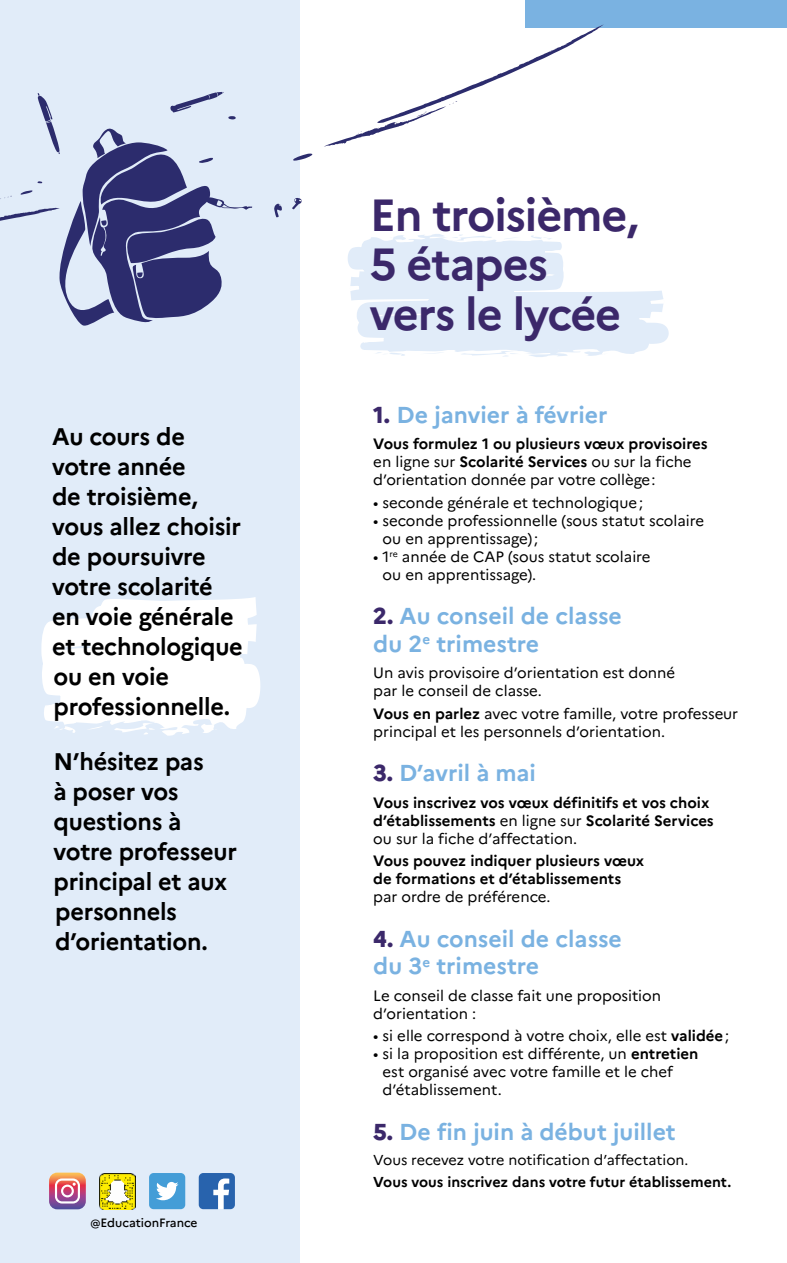
<style>
.page{position:relative;width:787px;height:1263px;background:#fff}
.page>*{position:absolute;margin:0;border:0;box-sizing:border-box;transform-origin:0 0}
.t1{font:700 45px/49.5px "Marianne";letter-spacing:-.025em;color:#3b286a}
.t2{font:700 24px/30px "Marianne";letter-spacing:-.01em;color:#000}
.t3{font:700 23.1px/27.6px "Marianne";color:#7ab2e1}
.t4{font:15px/18px "Marianne";color:#000}
.t5{font:700 15px/18px "Marianne";color:#000}
.t6{font:700 14.4px "Marianne";color:#000}
.t7{font:14.4px "Marianne";color:#000}
.t8{font:500 12px "Marianne";color:#000}
.s1{font-weight:800;color:#3b286a}
.s2{font-weight:700}
.s3{font-weight:400}
</style>
<div class="page">
<svg style="left:348px;top:234px;width:320px;height:123px"></svg>
<div style="left:0;top:0;width:299px;height:1263px;background:#e1ecf9"></div>
<div style="left:525px;top:0;width:262px;height:28px;background:#7ab2e1"></div>
<div style="left:149px;top:1173px;width:36px;height:36px;background:#449dd7;border-radius:5px"></div>
<svg style="left:156px;top:1182px;width:22px;height:18px"></svg>
<svg style="left:199px;top:1173px;width:36px;height:36px"></svg>
<img style="left:99px;top:1173px;width:37px;height:36px">
<svg style="left:49px;top:1172px;width:37px;height:37px"></svg>
<svg style="left:324px;top:24px;width:280px;height:123px"></svg>
<svg style="left:0;top:92px;width:313px;height:236px"></svg>
<svg style="left:41px;top:597px;width:219px;height:139px"></svg>
<h2 class="t2" style="left:52px;top:421px;width:192px">Au cours de votre année<br>de troisième, vous allez choisir de poursuivre votre scolarité en voie générale et technologique ou en voie professionnelle.</h2>
<h2 class="t2" style="left:54px;top:747px;width:185px">N’hésitez pas<br>à poser vos questions à votre professeur principal et aux personnels d’orientation.</h2>
<p class="t8" style="left:90px;top:1215px;width:109px">@EducationFrance</p>
<h1 class="t1" style="left:370px;top:190px;width:270px">En troisième,<br>5 étapes vers le lycée</h1>
<h3 class="t3" style="left:373px;top:401px;width:236px"><span class="s1">1.</span> De janvier à février</h3>
<p class="t4" style="left:373px;top:435px;width:336px"><span class="s2">Vous formulez 1 ou plusieurs vœux provisoires </span>en ligne sur <span class="s2">Scolarité Services</span> ou sur la fiche d’orientation donnée par votre collège:</p>
<p class="t4" style="left:373px;top:493px;width:271px">• seconde générale et technologique;</p>
<p class="t4" style="left:382px;top:511px;width:323px;text-indent:-9px">• seconde professionnelle (sous statut scolaire ou en apprentissage);</p>
<p class="t4" style="left:382px;top:547px;width:269px;text-indent:-9px">• 1<sup>re</sup> année de CAP (sous statut scolaire ou en apprentissage).</p>
<h3 class="t3" style="left:373px;top:602px;width:250px"><span class="s1">2.</span> Au conseil de classe du 2<sup>e</sup> trimestre</h3>
<p class="t4" style="left:373px;top:664px;width:303px">Un avis provisoire d’orientation est donné par le conseil de classe.</p>
<p class="t4" style="left:373px;top:704px;width:366px"><span class="s2">Vous en parlez</span> avec votre famille, votre professeur principal et les personnels d’orientation.</p>
<h3 class="t3" style="left:373px;top:759px;width:164px"><span class="s1">3.</span> D’avril à mai</h3>
<p class="t5" style="left:373px;top:793px;width:342px">Vous inscrivez vos vœux définitifs et vos choix d’établissements <span class="s3">en ligne sur</span> Scolarité Services <span class="s3">ou sur la fiche d’affectation.</span></p>
<p class="t5" style="left:373px;top:852px;width:272px">Vous pouvez indiquer plusieurs vœux de formations et d’établissements</p>
<p class="t4" style="left:373px;top:888px;width:179px">par ordre de préférence.</p>
<h3 class="t3" style="left:373px;top:925px;width:250px"><span class="s1">4.</span> Au conseil de classe du 3<sup>e</sup> trimestre</h3>
<p class="t4" style="left:373px;top:986px;width:289px">Le conseil de classe fait une proposition d’orientation :</p>
<p class="t4" style="left:373px;top:1027px;width:357px">• si elle correspond à votre choix, elle est <span class="s2">validée</span>;</p>
<p class="t4" style="left:382px;top:1045px;width:317px;text-indent:-9px">• si la proposition est différente, un <span class="s2">entretien </span>est organisé avec votre famille et le chef d’établissement.</p>
<h3 class="t3" style="left:373px;top:1118px;width:304px"><span class="s1">5.</span> De fin juin à début juillet</h3>
<p class="t7" style="left:373px;top:1151px;width:316px">Vous recevez votre notification d’affectation.</p>
<p class="t6" style="left:373px;top:1173px;width:359px">Vous vous inscrivez dans votre futur établissement.</p>
</div>
